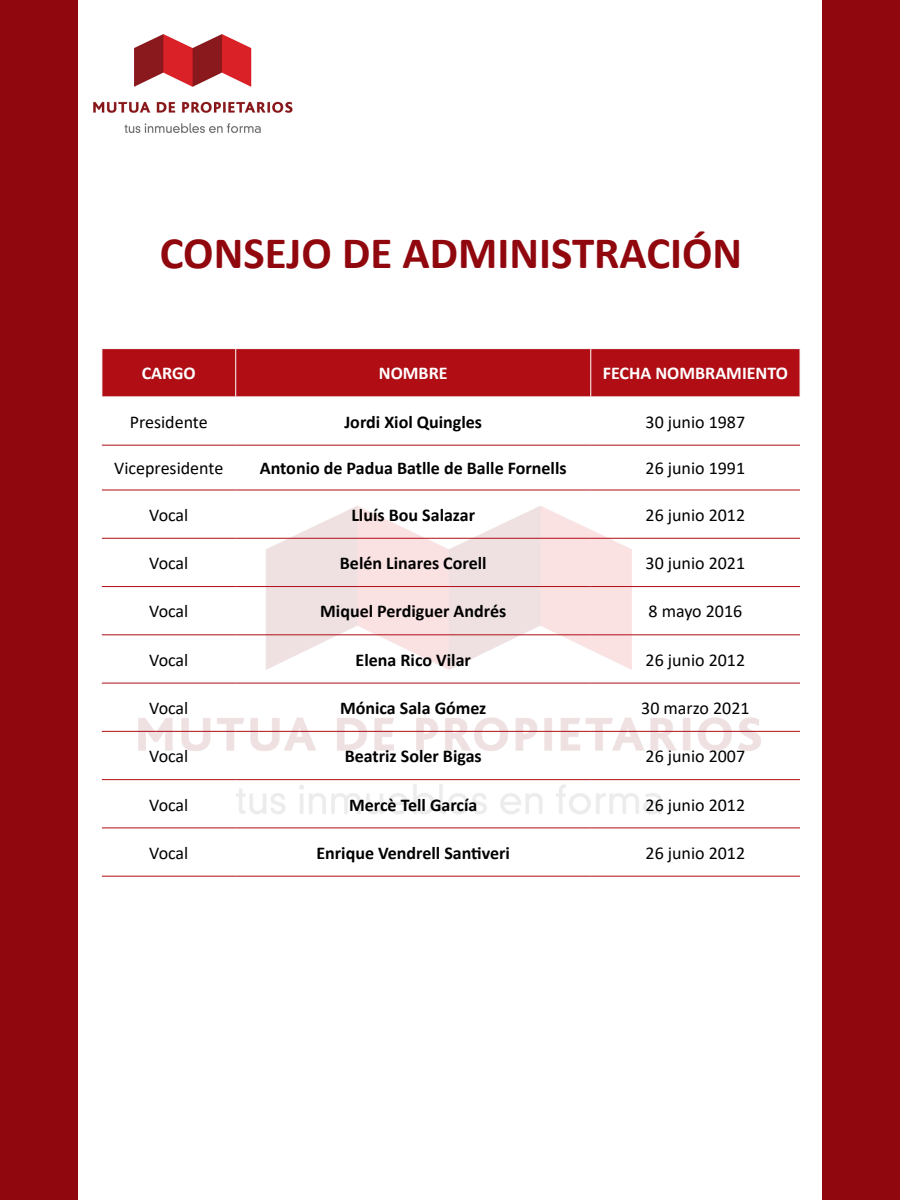
<style>
.page{position:relative;width:900px;height:1200px;background:#fff}
.page>*{position:absolute;margin:0;border:0;box-sizing:border-box;transform-origin:0 0}
.t1{font:700 45px "Calibri";color:#90070e}
.t2{font:700 18px "Calibri";color:#000}
.t3{font:18px "Calibri";color:#000}
.t4{font:700 18px "Calibri";color:#fff}
</style>
<div class="page">
<div style="left:0;top:0;width:78px;height:1200px;background:#90070e"></div>
<div style="left:822px;top:0;width:78px;height:1200px;background:#90070e"></div>
<img style="left:93px;top:34px;width:200px;height:99px">
<img style="left:128px;top:506px;width:644px;height:322px">
<div style="left:103px;top:349px;width:697px;height:48px;background:#b00d15"></div>
<hr style="left:235px;top:349px;width:1px;height:48px;background:#fff">
<hr style="left:590px;top:349px;width:1px;height:48px;background:#fff">
<hr style="left:102px;top:445px;width:134px;height:1px;background:#b00d15">
<hr style="left:236px;top:445px;width:355px;height:1px;background:#b00d15">
<hr style="left:591px;top:445px;width:209px;height:1px;background:#b00d15">
<hr style="left:102px;top:490px;width:134px;height:1px;background:#b00d15">
<hr style="left:236px;top:490px;width:355px;height:1px;background:#b00d15">
<hr style="left:591px;top:490px;width:209px;height:1px;background:#b00d15">
<hr style="left:102px;top:538px;width:134px;height:1px;background:#b00d15">
<hr style="left:236px;top:538px;width:355px;height:1px;background:#b00d15">
<hr style="left:591px;top:538px;width:209px;height:1px;background:#b00d15">
<hr style="left:102px;top:586px;width:134px;height:1px;background:#b00d15">
<hr style="left:236px;top:586px;width:355px;height:1px;background:#b00d15">
<hr style="left:591px;top:586px;width:209px;height:1px;background:#b00d15">
<hr style="left:102px;top:634px;width:134px;height:1px;background:#b00d15">
<hr style="left:236px;top:634px;width:355px;height:1px;background:#b00d15">
<hr style="left:591px;top:634px;width:209px;height:1px;background:#b00d15">
<hr style="left:102px;top:683px;width:134px;height:1px;background:#b00d15">
<hr style="left:236px;top:683px;width:355px;height:1px;background:#b00d15">
<hr style="left:591px;top:683px;width:209px;height:1px;background:#b00d15">
<hr style="left:102px;top:731px;width:134px;height:1px;background:#b00d15">
<hr style="left:236px;top:731px;width:355px;height:1px;background:#b00d15">
<hr style="left:591px;top:731px;width:209px;height:1px;background:#b00d15">
<hr style="left:102px;top:779px;width:134px;height:1px;background:#b00d15">
<hr style="left:236px;top:779px;width:355px;height:1px;background:#b00d15">
<hr style="left:591px;top:779px;width:209px;height:1px;background:#b00d15">
<hr style="left:102px;top:828px;width:134px;height:1px;background:#b00d15">
<hr style="left:236px;top:828px;width:355px;height:1px;background:#b00d15">
<hr style="left:591px;top:828px;width:209px;height:1px;background:#b00d15">
<hr style="left:102px;top:876px;width:134px;height:1px;background:#b00d15">
<hr style="left:236px;top:876px;width:355px;height:1px;background:#b00d15">
<hr style="left:591px;top:876px;width:209px;height:1px;background:#b00d15">
<p class="t1" style="left:160px;top:221px;width:584px">CONSEJO DE ADMINISTRACIÓN</p>
<p class="t4" style="left:142px;top:360px;width:56px">CARGO</p>
<p class="t4" style="left:379px;top:360px;width:70px">NOMBRE</p>
<p class="t4" style="left:603px;top:360px;width:187px">FECHA NOMBRAMIENTO</p>
<p class="t3" style="left:130px;top:409px;width:79px">Presidente</p>
<p class="t2" style="left:344px;top:409px;width:139px">Jordi Xiol Quingles</p>
<p class="t3" style="left:646px;top:409px;width:101px">30 junio 1987</p>
<p class="t3" style="left:114px;top:456px;width:111px">Vicepresidente</p>
<p class="t2" style="left:260px;top:456px;width:308px">Antonio de Padua Batlle de Balle Fornells</p>
<p class="t3" style="left:646px;top:456px;width:101px">26 junio 1991</p>
<p class="t3" style="left:149px;top:502px;width:41px">Vocal</p>
<p class="t2" style="left:351px;top:502px;width:125px">Lluís Bou Salazar</p>
<p class="t3" style="left:646px;top:502px;width:101px">26 junio 2012</p>
<p class="t3" style="left:149px;top:551px;width:41px">Vocal</p>
<p class="t2" style="left:340px;top:550px;width:148px">Belén Linares Corell</p>
<p class="t3" style="left:646px;top:551px;width:101px">30 junio 2021</p>
<p class="t3" style="left:149px;top:599px;width:41px">Vocal</p>
<p class="t2" style="left:320px;top:599px;width:188px">Miquel Perdiguer Andrés</p>
<p class="t3" style="left:648px;top:599px;width:95px">8 mayo 2016</p>
<p class="t3" style="left:149px;top:647px;width:41px">Vocal</p>
<p class="t2" style="left:356px;top:647px;width:117px">Elena Rico Vilar</p>
<p class="t3" style="left:646px;top:647px;width:101px">26 junio 2012</p>
<p class="t3" style="left:149px;top:696px;width:41px">Vocal</p>
<p class="t2" style="left:340px;top:695px;width:148px">Mónica Sala Gómez</p>
<p class="t3" style="left:641px;top:696px;width:110px">30 marzo 2021</p>
<p class="t3" style="left:149px;top:744px;width:41px">Vocal</p>
<p class="t2" style="left:345px;top:744px;width:139px">Beatriz Soler Bigas</p>
<p class="t3" style="left:646px;top:744px;width:101px">26 junio 2007</p>
<p class="t3" style="left:149px;top:792px;width:41px">Vocal</p>
<p class="t2" style="left:349px;top:792px;width:130px">Mercè Tell García</p>
<p class="t3" style="left:646px;top:792px;width:101px">26 junio 2012</p>
<p class="t3" style="left:149px;top:840px;width:41px">Vocal</p>
<p class="t2" style="left:316px;top:840px;width:195px">Enrique Vendrell Santiveri</p>
<p class="t3" style="left:646px;top:840px;width:101px">26 junio 2012</p>
</div>
